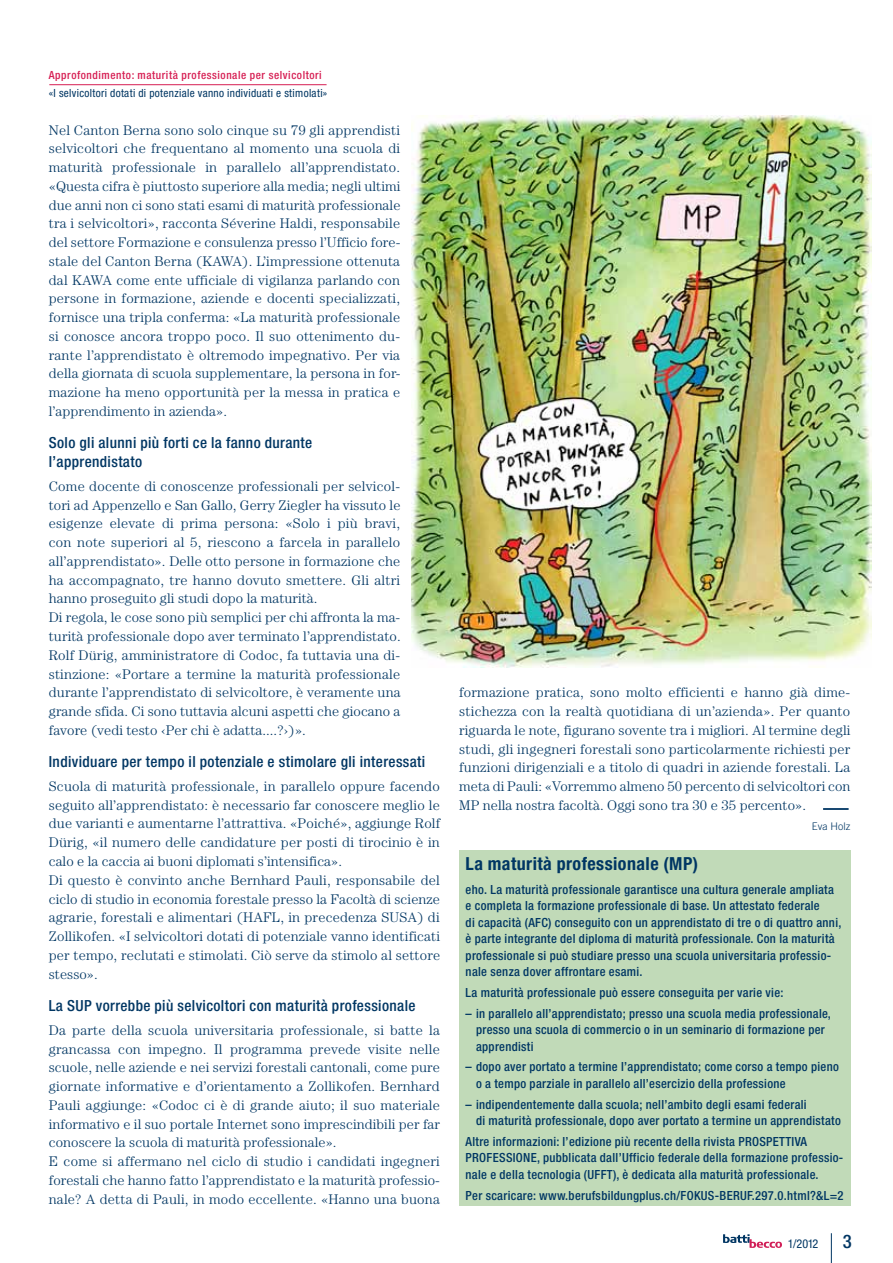
<style>
.page{position:relative;width:893px;height:1263px;background:#fff}
.page>*{position:absolute;margin:0;border:0;box-sizing:border-box;transform-origin:0 0}
.t1{font:500 condensed 18.75px "Helvetica Neue";color:#003663}
.t2{font:700 condensed 18px "Helvetica Neue";letter-spacing:.025em;color:#003663}
.t3{font:500 condensed 15.3px/18.8px "Helvetica Neue";letter-spacing:.025em;color:#003663}
.t4{font:300 13.95px/18.8px "Century";letter-spacing:.015em;color:#003663}
.t5{font:500 condensed 12.6px/16.5px "Helvetica Neue";letter-spacing:.025em;color:#003663}
.t6{font:condensed 12.15px "Helvetica Neue";color:#003663}
.t7{font:condensed 11.25px "Helvetica Neue";letter-spacing:.03em;color:#003663}
.t8{font:500 condensed 11.25px "Helvetica Neue";letter-spacing:.05em;color:#d61e53}
.t9{font:300 10.5px "Trade Gothic";letter-spacing:.005em;color:#003663}
</style>
<div class="page">
<svg style="left:723px;top:1234px;width:59px;height:14px"></svg>
<hr style="left:831px;top:1233px;width:1px;height:30px;background:#003663">
<div style="left:459px;top:850px;width:391px;height:355px;background:#c1dab8"></div>
<img style="left:411px;top:115px;width:461px;height:552px">
<hr style="left:49px;top:84px;width:278px;height:1px;background:#d61e53">
<hr style="left:823px;top:808px;width:26px;height:2px;background:#003663">
<p class="t8" style="left:49px;top:68px;width:274px">Approfondimento: maturità professionale per selvicoltori</p>
<p class="t7" style="left:49px;top:86px;width:280px">«I selvicoltori dotati di potenziale vanno individuati e stimolati»</p>
<p class="t4" style="left:49px;top:120px;width:353px;text-align:justify">Nel Canton Berna sono solo cinque su 79 gli apprendisti selvicoltori che frequentano al momento una scuola di maturità professionale in parallelo all’apprendistato. «Questa cifra è piuttosto superiore alla media; negli ultimi due anni non ci sono stati esami di maturità professionale tra i selvicoltori», racconta Séverine Haldi, responsabile del settore Formazione e consulenza presso l’Ufficio fore&shy;stale del Canton Berna (KAWA). L’impressione ottenuta dal KAWA come ente ufficiale di vigilanza parlando con persone in formazione, aziende e docenti specializzati, fornisce una tripla conferma: «La maturità professionale si conosce ancora troppo poco. Il suo ottenimento du&shy;rante l’apprendistato è oltremodo impegnativo. Per via della giornata di scuola supplementare, la persona in for&shy;mazione ha meno opportunità per la messa in pratica e l’apprendimento in azienda».</p>
<p class="t3" style="left:49px;top:433px;width:265px">Solo gli alunni più forti ce la fanno durante l’apprendistato</p>
<p class="t4" style="left:49px;top:477px;width:353px">Come docente di conoscenze professionali per selvicol&shy;tori ad Appenzello e San Gallo, Gerry Ziegler ha vissuto le esigenze elevate di prima persona: «Solo i più bravi, con note superiori al 5, riescono a farcela in parallelo all’apprendistato». Delle otto persone in formazione che ha accompagnato, tre hanno dovuto smettere. Gli altri hanno proseguito gli studi dopo la maturità.<br>Di regola, le cose sono più semplici per chi affronta la ma&shy;turità professionale dopo aver terminato l’apprendistato.<br>Rolf Dürig, amministratore di Codoc, fa tuttavia una di&shy;stinzione: «Portare a termine la maturità professionale durante l’apprendistato di selvicoltore, è veramente una grande sfida. Ci sono tuttavia alcuni aspetti che giocano a favore (vedi testo ‹Per chi è adatta....?›)».</p>
<p class="t3" style="left:49px;top:752px;width:378px">Individuare per tempo il potenziale e stimolare gli interessati</p>
<p class="t4" style="left:49px;top:777px;width:393px">Scuola di maturità professionale, in parallelo oppure facendo seguito all’apprendistato: è necessario far conoscere meglio le due varianti e aumentarne l’attrattiva. «Poiché», aggiunge Rolf Dürig, «il numero delle candidature per posti di tirocinio è in calo e la caccia ai buoni diplomati s’intensifica».<br>Di questo è convinto anche Bernhard Pauli, responsabile del ciclo di studio in economia forestale presso la Facoltà di scienze agrarie, forestali e alimentari (HAFL, in precedenza SUSA) di Zollikofen. «I selvicoltori dotati di potenziale vanno identificati per tempo, reclutati e stimolati. Ciò serve da stimolo al settore stesso».</p>
<p class="t3" style="left:49px;top:996px;width:368px">La SUP vorrebbe più selvicoltori con maturità professionale</p>
<p class="t4" style="left:49px;top:1020px;width:393px">Da parte della scuola universitaria professionale, si batte la grancassa con impegno. Il programma prevede visite nelle scuole, nelle aziende e nei servizi forestali cantonali, come pure giornate informative e d’orientamento a Zollikofen. Bernhard Pauli aggiunge: «Codoc ci è di grande aiuto; il suo materiale informativo e il suo portale Internet sono imprescindibili per far conoscere la scuola di maturità professionale».<br>E come si affermano nel ciclo di studio i candidati ingegneri forestali che hanno fatto l’apprendistato e la maturità professio&shy;nale? A detta di Pauli, in modo eccellente. «Hanno una buona</p>
<p class="t4" style="left:459px;top:683px;width:393px;text-align:justify">formazione pratica, sono molto efficienti e hanno già dime&shy;stichezza con la realtà quotidiana di un’azienda». Per quanto riguarda le note, figurano sovente tra i migliori. Al termine degli studi, gli ingegneri forestali sono particolarmente richiesti per funzioni dirigenziali e a titolo di quadri in aziende forestali. La meta di Pauli: «Vorremmo almeno 50 percento di selvicoltori con MP nella nostra facoltà. Oggi sono tra 30 e 35 percento».</p>
<p class="t9" style="left:812px;top:820px;width:40px">Eva Holz</p>
<p class="t2" style="left:466px;top:852px;width:234px">La maturità professionale (MP)</p>
<p class="t5" style="left:466px;top:881px;width:377px">eho. La maturità professionale garantisce una cultura generale ampliata e completa la formazione professionale di base. Un attestato federale<br>di capacità (AFC) conseguito con un apprendistato di tre o di quattro anni, è parte integrante del diploma di maturità professionale. Con la maturità professionale si può studiare presso una scuola universitaria professio&shy;nale senza dover affrontare esami.</p>
<p class="t5" style="left:466px;top:984px;width:319px">La maturità professionale può essere conseguita per varie vie:</p>
<p class="t5" style="left:476px;top:1005px;width:356px;text-indent:-10px">– in parallelo all’apprendistato; presso una scuola media professionale, presso una scuola di commercio o in un seminario di formazione per apprendisti</p>
<p class="t5" style="left:476px;top:1058px;width:364px;text-indent:-10px">– dopo aver portato a termine l’apprendistato; come corso a tempo pieno o a tempo parziale in parallelo all’esercizio della professione</p>
<p class="t5" style="left:476px;top:1096px;width:366px;text-indent:-10px">– indipendentemente dalla scuola; nell’ambito degli esami federali<br>di maturità professionale, dopo aver portato a termine un apprendistato</p>
<p class="t5" style="left:466px;top:1133px;width:379px">Altre informazioni: l’edizione più recente della rivista PROSPETTIVA<br>PROFESSIONE, pubblicata dall’Ufficio federale della formazione professio&shy;nale e della tecnologia (UFFT), è dedicata alla maturità professionale.</p>
<p class="t5" style="left:466px;top:1187px;width:380px">Per scaricare: www.berufsbildungplus.ch/FOKUS-BERUF.297.0.html?&amp;L=2</p>
<p class="t6" style="left:788px;top:1236px;width:32px">1/2012</p>
<h1 class="t1" style="left:843px;top:1230px;width:10px">3</h1>
</div>
